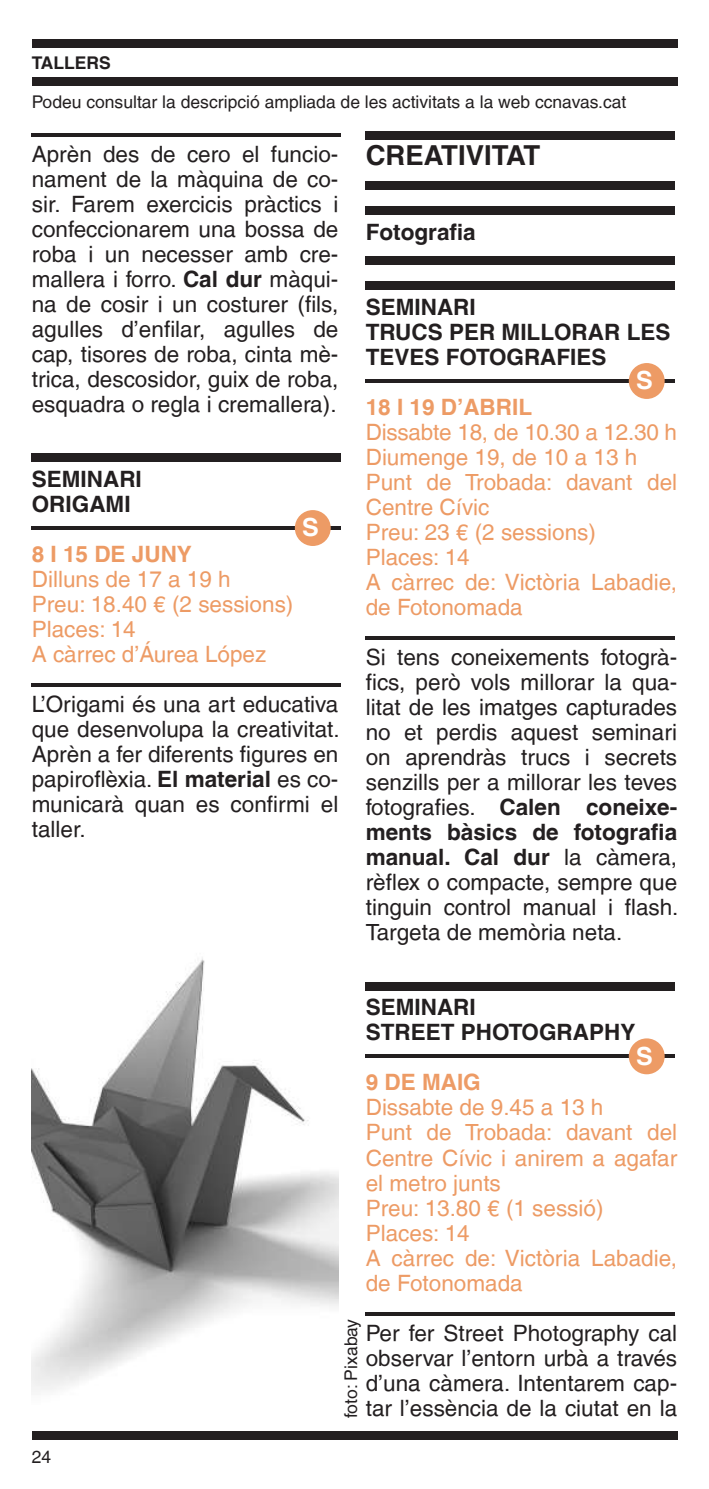
<style>
.page{position:relative;width:709px;height:1489px;background:#fff}
.page>*{position:absolute;margin:0;border:0;box-sizing:border-box;transform-origin:0 0}
.t1{font:700 27.5px "Helvetica LT";color:#231f20}
.t2{font:700 25px "Helvetica LT";color:#fff}
.t3{font:22.5px/25px "Helvetica LT";color:#231f20;text-align:justify}
.t4{font:22.5px/25px "Helvetica LT";color:#ed9b65}
.t5{font:700 22.5px/25px "Helvetica LT";color:#231f20}
.t6{font:700 22.5px "Helvetica LT";color:#ed9b65}
.t7{font:17.5px "Helvetica LT";color:#231f20}
.t8{font:700 17.5px "Helvetica LT";color:#231f20}
.s1{font-weight:700}
</style>
<div class="page">
<div style="left:32px;top:1431px;width:645px;height:8px;background:#231f20"></div>
<div style="left:32px;top:39px;width:645px;height:8px;background:#231f20"></div>
<div style="left:32px;top:77px;width:645px;height:9px;background:#231f20"></div>
<hr style="left:32px;top:133px;width:309px;height:4px;background:#231f20">
<div style="left:32px;top:453px;width:309px;height:9px;background:#231f20"></div>
<svg style="left:32px;top:526px;width:309px;height:3px"></svg>
<div style="left:295px;top:510px;width:36px;height:36px;background:#ed9b65;border-radius:50%"></div>
<hr style="left:32px;top:683px;width:309px;height:4px;background:#231f20">
<div style="left:366px;top:131px;width:309px;height:9px;background:#231f20"></div>
<div style="left:366px;top:181px;width:309px;height:9px;background:#231f20"></div>
<div style="left:366px;top:206px;width:309px;height:9px;background:#231f20"></div>
<div style="left:366px;top:256px;width:309px;height:9px;background:#231f20"></div>
<div style="left:366px;top:281px;width:309px;height:9px;background:#231f20"></div>
<svg style="left:366px;top:378px;width:309px;height:4px"></svg>
<div style="left:628px;top:363px;width:36px;height:36px;background:#ed9b65;border-radius:50%"></div>
<hr style="left:366px;top:636px;width:309px;height:4px;background:#231f20">
<div style="left:366px;top:981px;width:309px;height:9px;background:#231f20"></div>
<svg style="left:366px;top:1053px;width:309px;height:4px"></svg>
<div style="left:628px;top:1038px;width:36px;height:36px;background:#ed9b65;border-radius:50%"></div>
<svg style="left:366px;top:1312px;width:309px;height:3px"></svg>
<img style="left:32px;top:957px;width:306px;height:434px">
<p class="t8" style="left:32px;top:52px;width:81px">TALLERS</p>
<p class="t7" style="left:32px;top:92px;width:596px">Podeu consultar la descripció ampliada de les activitats a la web ccnavas.cat</p>
<p class="t3" style="left:32px;top:141px;width:308px">Aprèn des de cero el funcio&shy;nament de la màquina de co&shy;sir. Farem exercicis pràctics i confeccionarem una bossa de roba i un necesser amb cre&shy;mallera i forro. <span class="s1">Cal dur</span> màqui&shy;na de cosir i un costurer (fils, agulles d’enfilar, agulles de cap, tisores de roba, cinta mè&shy;trica, descosidor, guix de roba, esquadra o regla i cremallera).</p>
<p class="t5" style="left:32px;top:466px;width:112px">SEMINARI<br>ORIGAMI</p>
<p class="t2" style="left:302px;top:512px;width:18px">S</p>
<p class="t6" style="left:32px;top:540px;width:162px">8 I 15 DE JUNY</p>
<p class="t4" style="left:32px;top:566px;width:263px">Dilluns de 17 a 19 h<br>Preu: 18.40 € (2 sessions)<br>Places: 14<br>A càrrec d’Áurea López</p>
<p class="t3" style="left:32px;top:691px;width:309px">L’Origami és una art educativa que desenvolupa la creativitat.<br>Aprèn a fer diferents figures en papiroflèxia. <span class="s1">El material</span> es co&shy;municarà quan es confirmi el taller.</p>
<p class="t1" style="left:366px;top:138px;width:176px">CREATIVITAT</p>
<p class="t5" style="left:366px;top:219px;width:112px">Fotografia</p>
<p class="t5" style="left:366px;top:294px;width:306px">SEMINARI<br>TRUCS PER MILLORAR LES<br>TEVES FOTOGRAFIES</p>
<p class="t2" style="left:636px;top:365px;width:18px">S</p>
<p class="t6" style="left:366px;top:393px;width:168px">18 I 19 D’ABRIL</p>
<p class="t4" style="left:366px;top:419px;width:313px">Dissabte 18, de 10.30 a 12.30 h<br>Diumenge 19, de 10 a 13 h<br>Punt de Trobada: davant del<br>Centre Cívic<br>Preu: 23 € (2 sessions)<br>Places: 14<br>A càrrec de: Victòria Labadie, de Fotonomada</p>
<p class="t3" style="left:366px;top:644px;width:314px">Si tens coneixements fotogrà&shy;fics, però vols millorar la qua&shy;litat de les imatges capturades no et perdis aquest seminari on aprendràs trucs i secrets senzills per a millorar les teves fotografies. <span class="s1">Calen coneixe&shy;ments bàsics de fotografia manual. Cal dur</span> la càmera, rèflex o compacte, sempre que tinguin control manual i flash.<br>Targeta de memòria neta.</p>
<p class="t5" style="left:366px;top:994px;width:271px">SEMINARI<br>STREET PHOTOGRAPHY</p>
<p class="t2" style="left:636px;top:1040px;width:18px">S</p>
<p class="t7" style="left:32px;top:1445px;width:21px">24</p>
<p class="t6" style="left:366px;top:1068px;width:117px">9 DE MAIG</p>
<p class="t4" style="left:366px;top:1094px;width:313px">Dissabte de 9.45 a 13 h<br>Punt de Trobada: davant del<br>Centre Cívic i anirem a agafar el metro junts<br>Preu: 13.80 € (1 sessió)<br>Places: 14<br>A càrrec de: Victòria Labadie, de Fotonomada</p>
<p class="t3" style="left:366px;top:1319px;width:313px">Per fer Street Photography cal observar l’entorn urbà a través d’una càmera. Intentarem cap&shy;tar l’essència de la ciutat en la</p>
<p class="t7" style="left:341px;top:1417px;width:101px;rotate:-90deg">foto: Pixabay</p>
</div>
